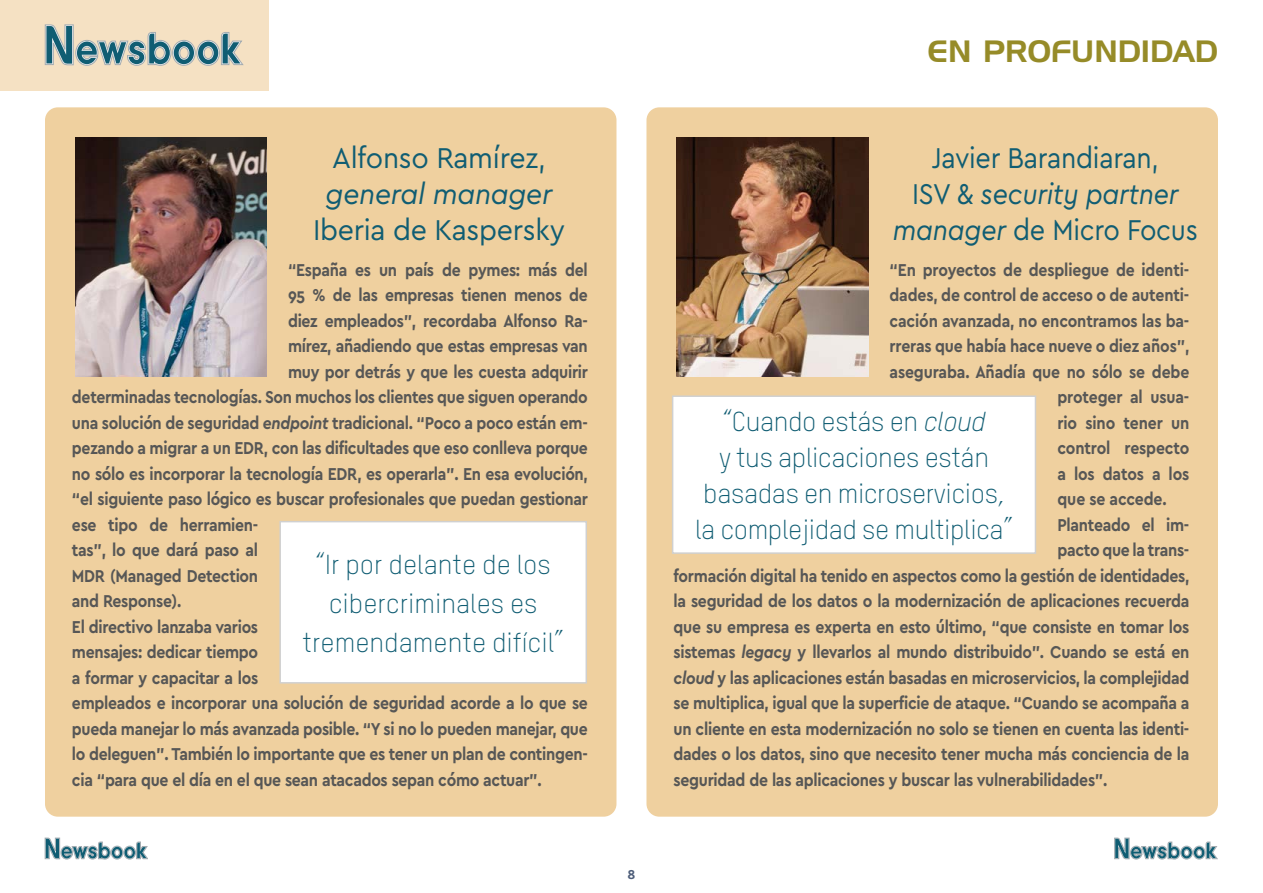
<style>
.page{position:relative;width:1263px;height:893px;background:#fff}
.page>*{position:absolute;margin:0;border:0;box-sizing:border-box;transform-origin:0 0}
.t1{font:30px/36px "Cera Pro";letter-spacing:-.01em;color:#105d73;text-align:center;scale:.9 1}
.t2{font:30px "Cera Pro";letter-spacing:-.01em;color:#105d73;scale:.95 1}
.t3{font:italic 30px "Cera Pro";letter-spacing:-.01em;color:#105d73;scale:.95 1}
.t4{font:30px "Handel Gothic";color:#968b28}
.t5{font:300 27px/36px "TSTARPRO";letter-spacing:-.015em;color:#105d73;text-align:center}
.t6{font:700 18px "Cera Pro";letter-spacing:-.02em;color:#575756;scale:.88 1}
.t7{font:700 13.5px "Cera Pro";color:#4d5d79}
.s1{font-style:italic}
</style>
<div class="page">
<div style="left:0;top:0;width:268px;height:90px;background:#f5e1c3"></div>
<svg style="left:45px;top:25px;width:198px;height:41px"></svg>
<svg style="left:45px;top:838px;width:103px;height:21px"></svg>
<svg style="left:1114px;top:838px;width:103px;height:21px"></svg>
<div style="left:45px;top:107px;width:571px;height:710px;background:#efd09f;border-radius:13px"></div>
<img style="left:75px;top:137px;width:192px;height:239px">
<div style="left:280px;top:522px;width:306px;height:161px;background:#fff"></div>
<div style="left:279px;top:521px;width:308px;height:163px;border:1px solid #d0d0d0"></div>
<div style="left:646px;top:107px;width:572px;height:710px;background:#efd09f;border-radius:13px"></div>
<img style="left:677px;top:137px;width:191px;height:239px">
<div style="left:673px;top:396px;width:362px;height:157px;background:#fff"></div>
<div style="left:672px;top:395px;width:364px;height:159px;border:2px solid #d0d0d0"></div>
<h1 class="t2" style="left:332px;top:138px;width:226px">Alfonso Ramírez,</h1>
<h1 class="t3" style="left:326px;top:174px;width:240px">general manager</h1>
<h1 class="t2" style="left:313px;top:210px;width:267px">Iberia de Kaspersky</h1>
<p class="t6" style="left:288px;top:258px;width:342px">“España es un país de pymes: más del</p>
<p class="t6" style="left:288px;top:283px;width:342px">95 % de las empresas tienen menos de</p>
<p class="t6" style="left:288px;top:309px;width:342px">diez empleados”, recordaba Alfonso Ra-</p>
<p class="t6" style="left:288px;top:334px;width:342px">mírez, añadiendo que estas empresas van</p>
<p class="t6" style="left:288px;top:360px;width:342px">muy por detrás y que les cuesta adquirir</p>
<p class="t6" style="left:72px;top:385px;width:588px">determinadas tecnologías. Son muchos los clientes que siguen operando</p>
<p class="t6" style="left:72px;top:411px;width:588px">una solución de seguridad <span class="s1">endpoint</span> tradicional. “Poco a poco están em-</p>
<p class="t6" style="left:72px;top:436px;width:588px">pezando a migrar a un EDR, con las dificultades que eso conlleva porque</p>
<p class="t6" style="left:72px;top:462px;width:588px">no sólo es incorporar la tecnología EDR, es operarla”. En esa evolución,</p>
<p class="t6" style="left:72px;top:487px;width:588px">“el siguiente paso lógico es buscar profesionales que puedan gestionar</p>
<p class="t6" style="left:72px;top:513px;width:213px">ese tipo de herramien-</p>
<p class="t6" style="left:72px;top:538px;width:213px">tas”, lo que dará paso al</p>
<p class="t6" style="left:72px;top:564px;width:213px">MDR (Managed Detection</p>
<p class="t6" style="left:72px;top:589px;width:126px">and Response).</p>
<p class="t6" style="left:72px;top:615px;width:213px">El directivo lanzaba varios</p>
<p class="t6" style="left:72px;top:640px;width:213px">mensajes: dedicar tiempo</p>
<p class="t6" style="left:72px;top:666px;width:213px">a formar y capacitar a los</p>
<p class="t6" style="left:72px;top:691px;width:588px">empleados e incorporar una solución de seguridad acorde a lo que se</p>
<p class="t6" style="left:72px;top:717px;width:588px">pueda manejar lo más avanzada posible. “Y si no lo pueden manejar, que</p>
<p class="t6" style="left:72px;top:742px;width:588px">lo deleguen”. También lo importante que es tener un plan de contingen-</p>
<p class="t6" style="left:72px;top:768px;width:535px">cia “para que el día en el que sean atacados sepan cómo actuar”.</p>
<h2 class="t5" style="left:303px;top:544px;width:263px;line-height:39px">“Ir por delante de los cibercriminales es tremendamente difícil”</h2>
<p class="t7" style="left:627px;top:865px;width:9px">8</p>
<h1 class="t4" style="left:928px;top:37px;width:292px">EN PROFUNDIDAD</h1>
<h1 class="t1" style="left:893px;top:139px;width:341px">Javier Barandiaran,<br>ISV &amp; <span class="s1">security partner manager</span> de Micro Focus</h1>
<p class="t6" style="left:889px;top:258px;width:342px">“En proyectos de despliegue de identi-</p>
<p class="t6" style="left:889px;top:283px;width:342px">dades, de control de acceso o de autenti-</p>
<p class="t6" style="left:889px;top:309px;width:342px">cación avanzada, no encontramos las ba-</p>
<p class="t6" style="left:889px;top:334px;width:342px">rreras que había hace nueve o diez años”,</p>
<p class="t6" style="left:889px;top:360px;width:342px">aseguraba. Añadía que no sólo se debe</p>
<p class="t6" style="left:1057px;top:385px;width:151px">proteger al usua-</p>
<p class="t6" style="left:1057px;top:411px;width:151px">rio sino tener un</p>
<p class="t6" style="left:1057px;top:436px;width:151px">control respecto</p>
<p class="t6" style="left:1057px;top:462px;width:151px">a los datos a los</p>
<p class="t6" style="left:1057px;top:487px;width:126px">que se accede.</p>
<p class="t6" style="left:1057px;top:513px;width:151px">Planteado el im-</p>
<p class="t6" style="left:1057px;top:538px;width:151px">pacto que la trans-</p>
<p class="t6" style="left:673px;top:564px;width:588px">formación digital ha tenido en aspectos como la gestión de identidades,</p>
<p class="t6" style="left:673px;top:589px;width:588px">la seguridad de los datos o la modernización de aplicaciones recuerda</p>
<p class="t6" style="left:673px;top:615px;width:588px">que su empresa es experta en esto último, “que consiste en tomar los</p>
<p class="t6" style="left:673px;top:640px;width:588px">sistemas <span class="s1">legacy</span> y llevarlos al mundo distribuido”. Cuando se está en</p>
<p class="t6" style="left:673px;top:666px;width:588px"><span class="s1">cloud</span> y las aplicaciones están basadas en microservicios, la complejidad</p>
<p class="t6" style="left:673px;top:691px;width:588px">se multiplica, igual que la superficie de ataque. “Cuando se acompaña a</p>
<p class="t6" style="left:673px;top:717px;width:588px">un cliente en esta modernización no solo se tienen en cuenta las identi-</p>
<p class="t6" style="left:673px;top:742px;width:588px">dades o los datos, sino que necesito tener mucha más conciencia de la</p>
<p class="t6" style="left:673px;top:768px;width:495px">seguridad de las aplicaciones y buscar las vulnerabilidades”.</p>
<h2 class="t5" style="left:695px;top:403px;width:319px">“Cuando estás en <span class="s1">cloud<br></span>y tus aplicaciones están basadas en microservicios, la complejidad se multiplica”</h2>
</div>
